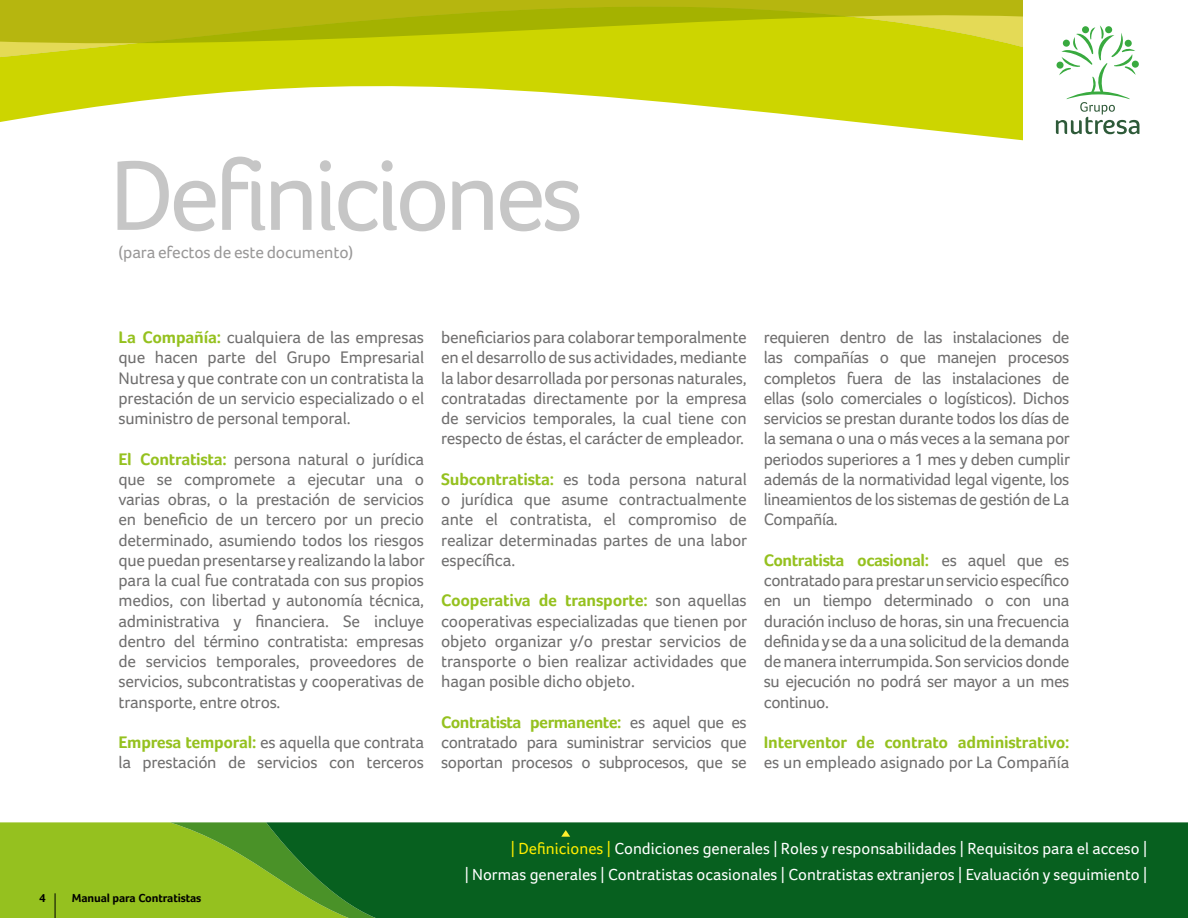
<style>
.page{position:relative;width:1188px;height:918px;background:#fff}
.page>*{position:absolute;margin:0;border:0;box-sizing:border-box;transform-origin:0 0}
.t1{font:102.15px "Foco";letter-spacing:-.05em;color:#c6c6c6}
.t2{font:17.25px/20.2px "Foco";letter-spacing:-.015em;color:#706f6f;text-align:justify}
.t3{font:700 17.25px "Foco";letter-spacing:-.01em;color:#95c11f}
.t4{font:17.25px "Foco";letter-spacing:-.01em;color:#999898}
.t5{font:16.5px/25.8px "Foco";color:#fff;text-align:right}
.t6{font:700 12px "Foco";letter-spacing:-.01em;color:#000}
.s1{font-weight:700;color:#95c11f}
.s2{color:#ffed00}
</style>
<div class="page">
<div style="left:376px;top:822px;width:812px;height:96px;background:#07601f"></div>
<svg style="left:0;top:82px;width:1022px;height:59px"></svg>
<svg style="left:0;top:0;width:1022px;height:82px;background:#c3c907"></svg>
<svg style="left:1056px;top:25px;width:83px;height:109px"></svg>
<svg style="left:561px;top:830px;width:9px;height:7px"></svg>
<svg style="left:0;top:822px;width:376px;height:96px;background:#73aa21"></svg>
<h1 class="t1" style="left:109px;top:136px;width:476px">Definiciones</h1>
<p class="t4" style="left:119px;top:242px;width:236px">(para efectos de este documento)</p>
<p class="t2" style="left:119px;top:327px;width:307px"><span class="s1">La Compañía:</span> cualquiera de las empresas que hacen parte del Grupo Empresarial Nutresa y que contrate con un contratista la prestación de un servicio especializado o el suministro de personal temporal.</p>
<p class="t2" style="left:119px;top:448px;width:308px"><span class="s1">El Contratista:</span> persona natural o jurídica que se compromete a ejecutar una o varias obras, o la prestación de servicios en beneficio de un tercero por un precio determinado, asumiendo todos los riesgos que puedan presentarse y realizando la labor para la cual fue contratada con sus propios medios, con libertad y autonomía técnica, administrativa y financiera. Se incluye dentro del término contratista: empresas de servicios temporales, proveedores de servicios, subcontratistas y cooperativas de transporte, entre otros.</p>
<p class="t2" style="left:119px;top:732px;width:307px"><span class="s1">Empresa temporal:</span> es aquella que contrata la prestación de servicios con terceros</p>
<p class="t2" style="left:441px;top:327px;width:307px">beneficiarios para colaborar temporalmente en el desarrollo de sus actividades, mediante la labor desarrollada por personas naturales, contratadas directamente por la empresa de servicios temporales, la cual tiene con respecto de éstas, el carácter de empleador.</p>
<p class="t2" style="left:441px;top:469px;width:308px"><span class="s1">Subcontratista:</span> es toda persona natural o jurídica que asume contractualmente ante el contratista, el compromiso de realizar determinadas partes de una labor específica.</p>
<p class="t2" style="left:441px;top:590px;width:308px"><span class="s1">Cooperativa de transporte:</span> son aquellas cooperativas especializadas que tienen por objeto organizar y/o prestar servicios de transporte o bien realizar actividades que hagan posible dicho objeto.</p>
<p class="t2" style="left:441px;top:712px;width:307px"><span class="s1">Contratista permanente:</span> es aquel que es contratado para suministrar servicios que soportan procesos o subprocesos, que se</p>
<p class="t2" style="left:764px;top:327px;width:308px">requieren dentro de las instalaciones de las compañías o que manejen procesos completos fuera de las instalaciones de ellas (solo comerciales o logísticos). Dichos servicios se prestan durante todos los días de la semana o una o más veces a la semana por periodos superiores a 1 mes y deben cumplir además de la normatividad legal vigente, los lineamientos de los sistemas de gestión de La Compañía.</p>
<p class="t2" style="left:764px;top:550px;width:307px"><span class="s1">Contratista ocasional:</span> es aquel que es contratado para prestar un servicio específico en un tiempo determinado o con una duración incluso de horas, sin una frecuencia definida y se da a una solicitud de la demanda de manera interrumpida. Son servicios donde su ejecución no podrá ser mayor a un mes continuo.</p>
<p class="t3" style="left:764px;top:732px;width:307px">Interventor de contrato administrativo:</p>
<p class="t2" style="left:764px;top:752px;width:307px">es un empleado asignado por La Compañía</p>
<p class="t6" style="left:39px;top:891px;width:8px">4</p>
<p class="t6" style="left:72px;top:891px;width:131px">Manual para Contratistas</p>
<p class="t5" style="left:465px;top:835px;width:684px"><span class="s2">| Definiciones |</span> Condiciones generales | Roles y responsabilidades | Requisitos para el acceso |<br>| Normas generales | Contratistas ocasionales | Contratistas extranjeros | Evaluación y seguimiento |</p>
</div>
